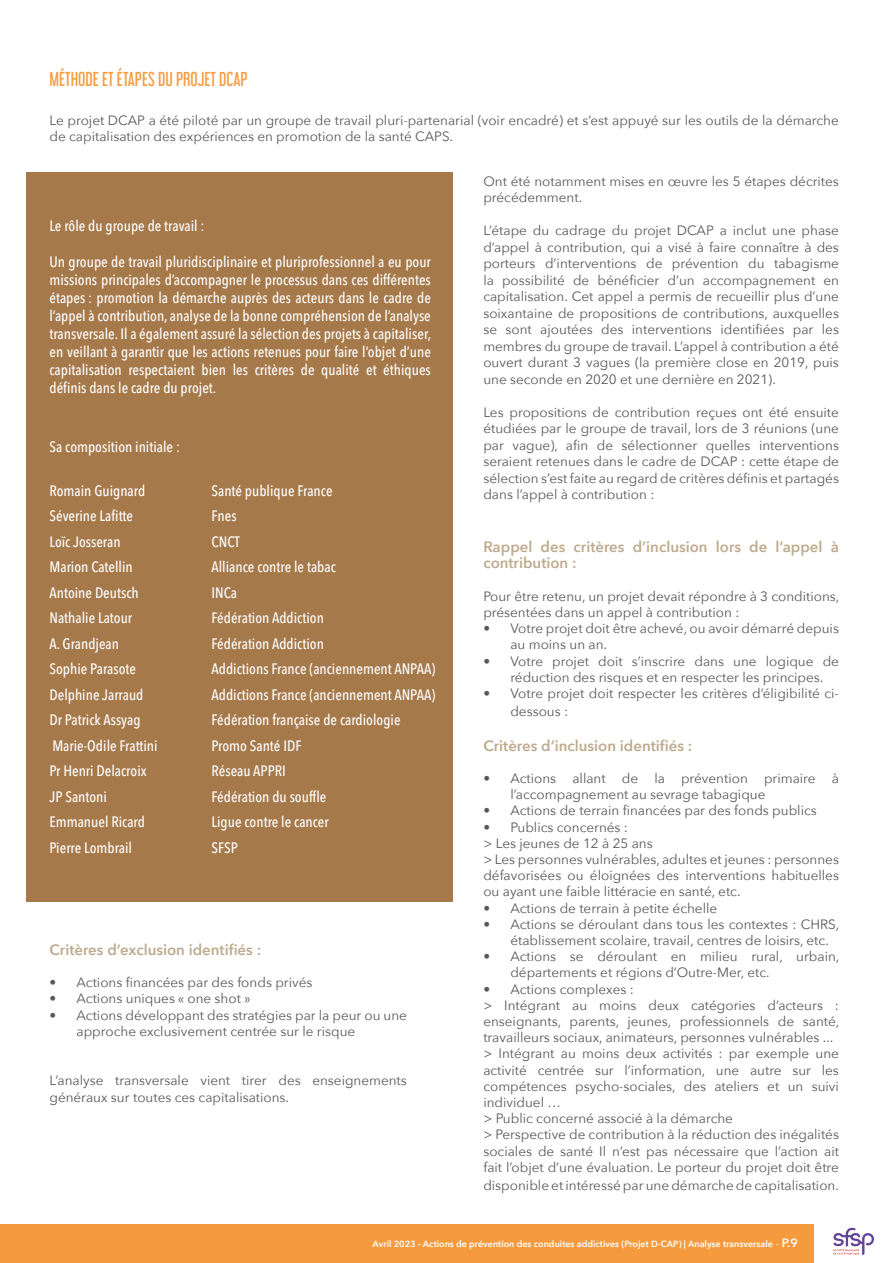
<style>
.page{position:relative;width:893px;height:1263px;background:#fff}
.page>*{position:absolute;margin:0;border:0;box-sizing:border-box;transform-origin:0 0}
.t1{font:18px "Libel Suit Rg";color:#f69b3e}
.t2{font:500 15px/18px "Avenir Next Condensed";color:#fff;text-align:justify}
.t3{font:600 15px/16.5px "Avenir Next";color:#beaa8e}
.t4{font:13.5px/16.2px "Avenir Next";color:#57585a}
.t5{font:600 9px "Avenir Next";color:#fff}
.s1{font-weight:400;font-size:10.5px}
.s2{font-size:12px}
</style>
<div class="page">
<div style="left:0;top:1224px;width:814px;height:39px;background:#f59b3e"></div>
<img style="left:833px;top:1227px;width:41px;height:28px">
<div style="left:27px;top:172px;width:426px;height:729px;background:#a6794b"></div>
<h1 class="t1" style="left:50px;top:65px;width:200px">MÉTHODE ET ÉTAPES DU PROJET DCAP</h1>
<p class="t4" style="left:50px;top:111px;width:791px">Le projet DCAP a été piloté par un groupe de travail pluri-partenarial (voir encadré) et s’est appuyé sur les outils de la démarche de capitalisation des expériences en promotion de la santé CAPS.</p>
<p class="t2" style="left:50px;top:216px;width:157px">Le rôle du groupe de travail :</p>
<p class="t2" style="left:50px;top:252px;width:383px">Un groupe de travail pluridisciplinaire et pluriprofessionnel a eu pour missions principales d’accompagner le processus dans ces différentes étapes : promotion la démarche auprès des acteurs dans le cadre de l’appel à contribution, analyse de la bonne compréhension de l’analyse transversale. Il a également assuré la sélection des projets à capitaliser, en veillant à garantir que les actions retenues pour faire l’objet d’une capitalisation respectaient bien les critères de qualité et éthiques définis dans le cadre du projet.</p>
<p class="t2" style="left:50px;top:438px;width:132px">Sa composition initiale :</p>
<p class="t2" style="left:50px;top:482px;width:97px">Romain Guignard</p>
<p class="t2" style="left:212px;top:482px;width:123px">Santé publique France</p>
<p class="t2" style="left:50px;top:507px;width:85px">Séverine Lafitte</p>
<p class="t2" style="left:212px;top:507px;width:27px">Fnes</p>
<p class="t2" style="left:50px;top:533px;width:73px">Loïc Josseran</p>
<p class="t2" style="left:212px;top:533px;width:30px">CNCT</p>
<p class="t2" style="left:50px;top:558px;width:85px">Marion Catellin</p>
<p class="t2" style="left:212px;top:558px;width:126px">Alliance contre le tabac</p>
<p class="t2" style="left:50px;top:584px;width:91px">Antoine Deutsch</p>
<p class="t2" style="left:212px;top:584px;width:27px">INCa</p>
<p class="t2" style="left:50px;top:609px;width:84px">Nathalie Latour</p>
<p class="t2" style="left:212px;top:609px;width:114px">Fédération Addiction</p>
<p class="t2" style="left:50px;top:635px;width:71px">A. Grandjean</p>
<p class="t2" style="left:212px;top:635px;width:114px">Fédération Addiction</p>
<p class="t2" style="left:50px;top:660px;width:88px">Sophie Parasote</p>
<p class="t2" style="left:212px;top:660px;width:225px">Addictions France (anciennement ANPAA)</p>
<p class="t2" style="left:50px;top:686px;width:95px">Delphine Jarraud</p>
<p class="t2" style="left:212px;top:686px;width:225px">Addictions France (anciennement ANPAA)</p>
<p class="t2" style="left:50px;top:711px;width:93px">Dr Patrick Assyag</p>
<p class="t2" style="left:212px;top:711px;width:191px">Fédération française de cardiologie</p>
<p class="t2" style="left:52px;top:737px;width:107px">Marie-Odile Frattini</p>
<p class="t2" style="left:212px;top:737px;width:91px">Promo Santé IDF</p>
<p class="t2" style="left:50px;top:762px;width:99px">Pr Henri Delacroix</p>
<p class="t2" style="left:212px;top:762px;width:76px">Réseau APPRI</p>
<p class="t2" style="left:50px;top:788px;width:59px">JP Santoni</p>
<p class="t2" style="left:212px;top:788px;width:116px">Fédération du souffle</p>
<p class="t2" style="left:50px;top:813px;width:97px">Emmanuel Ricard</p>
<p class="t2" style="left:212px;top:813px;width:119px">Ligue contre le cancer</p>
<p class="t2" style="left:50px;top:839px;width:84px">Pierre Lombrail</p>
<p class="t2" style="left:212px;top:839px;width:28px">SFSP</p>
<p class="t3" style="left:50px;top:941px;width:213px">Critères d’exclusion identifiés :</p>
<p class="t4" style="left:50px;top:974px;width:264px">• Actions financées par des fonds privés</p>
<p class="t4" style="left:50px;top:990px;width:203px">• Actions uniques « one shot »</p>
<p class="t4" style="left:77px;top:1006px;width:332px;text-indent:-27px">• Actions développant des stratégies par la peur ou une approche exclusivement centrée sur le risque</p>
<p class="t4" style="left:50px;top:1071px;width:359px">L’analyse transversale vient tirer des enseignements généraux sur toutes ces capitalisations.</p>
<p class="t4" style="left:483px;top:172px;width:357px">Ont été notamment mises en œuvre les 5 étapes décrites précédemment.</p>
<p class="t4" style="left:483px;top:222px;width:357px;text-align:justify">L’étape du cadrage du projet DCAP a inclut une phase d’appel à contribution, qui a visé à faire connaître à des porteurs d’interventions de prévention du tabagisme la possibilité de bénéficier d’un accompagnement en capitalisation. Cet appel a permis de recueillir plus d’une soixantaine de propositions de contributions, auxquelles se sont ajoutées des interventions identifiées par les membres du groupe de travail. L’appel à contribution a été ouvert durant 3 vagues (la première close en 2019, puis une seconde en 2020 et une dernière en 2021).</p>
<p class="t4" style="left:483px;top:403px;width:357px;text-align:justify">Les propositions de contribution reçues ont été ensuite étudiées par le groupe de travail, lors de 3 réunions (une par vague), afin de sélectionner quelles interventions seraient retenues dans le cadre de DCAP : cette étape de sélection s’est faite au regard de critères définis et partagés dans l’appel à contribution :</p>
<p class="t3" style="left:483px;top:538px;width:357px">Rappel des critères d’inclusion lors de l’appel à contribution :</p>
<p class="t4" style="left:483px;top:587px;width:358px">Pour être retenu, un projet devait répondre à 3 conditions, présentées dans un appel à contribution :</p>
<p class="t4" style="left:510px;top:620px;width:330px;text-indent:-27px">• Votre projet doit être achevé, ou avoir démarré depuis au moins un an.</p>
<p class="t4" style="left:510px;top:652px;width:330px;text-indent:-27px">• Votre projet doit s’inscrire dans une logique de réduction des risques et en respecter les principes.</p>
<p class="t4" style="left:510px;top:684px;width:330px;line-height:18px;text-indent:-27px">• Votre projet doit respecter les critères d’éligibilité ci&shy;dessous :</p>
<p class="t3" style="left:483px;top:737px;width:210px">Critères d’inclusion identifiés :</p>
<p class="t4" style="left:510px;top:769px;width:330px;text-indent:-27px">• Actions allant de la prévention primaire à l’accompagnement au sevrage tabagique</p>
<p class="t4" style="left:483px;top:802px;width:335px">• Actions de terrain financées par des fonds publics</p>
<p class="t4" style="left:483px;top:818px;width:357px">• Publics concernés :<br>&gt; Les jeunes de 12 à 25 ans<br>&gt; Les personnes vulnérables, adultes et jeunes : personnes défavorisées ou éloignées des interventions habituelles ou ayant une faible littéracie en santé, etc.</p>
<p class="t4" style="left:483px;top:899px;width:235px">• Actions de terrain à petite échelle</p>
<p class="t4" style="left:510px;top:915px;width:330px;text-indent:-27px">• Actions se déroulant dans tous les contextes : CHRS, établissement scolaire, travail, centres de loisirs, etc.</p>
<p class="t4" style="left:510px;top:948px;width:331px;text-indent:-27px">• Actions se déroulant en milieu rural, urbain, départements et régions d’Outre-Mer, etc.</p>
<p class="t4" style="left:483px;top:980px;width:357px">• Actions complexes :<br>&gt; Intégrant au moins deux catégories d’acteurs : enseignants, parents, jeunes, professionnels de santé, travailleurs sociaux, animateurs, personnes vulnérables ... &gt; Intégrant au moins deux activités : par exemple une activité centrée sur l’information, une autre sur les compétences psycho-sociales, des ateliers et un suivi individuel …<br>&gt; Public concerné associé à la démarche<br>&gt; Perspective de contribution à la réduction des inégalités sociales de santé Il n’est pas nécessaire que l’action ait fait l’objet d’une évaluation. Le porteur du projet doit être</p>
<p class="t4" style="left:483px;top:1176px;width:357px">disponible et intéressé par une démarche de capitalisation.</p>
<p class="t5" style="left:372px;top:1236px;width:427px">Avril 2023 - Actions de prévention des conduites addictives (Projet D-CAP) | Analyse transversale <span class="s1">-</span> <span class="s2">P.9</span></p>
</div>
